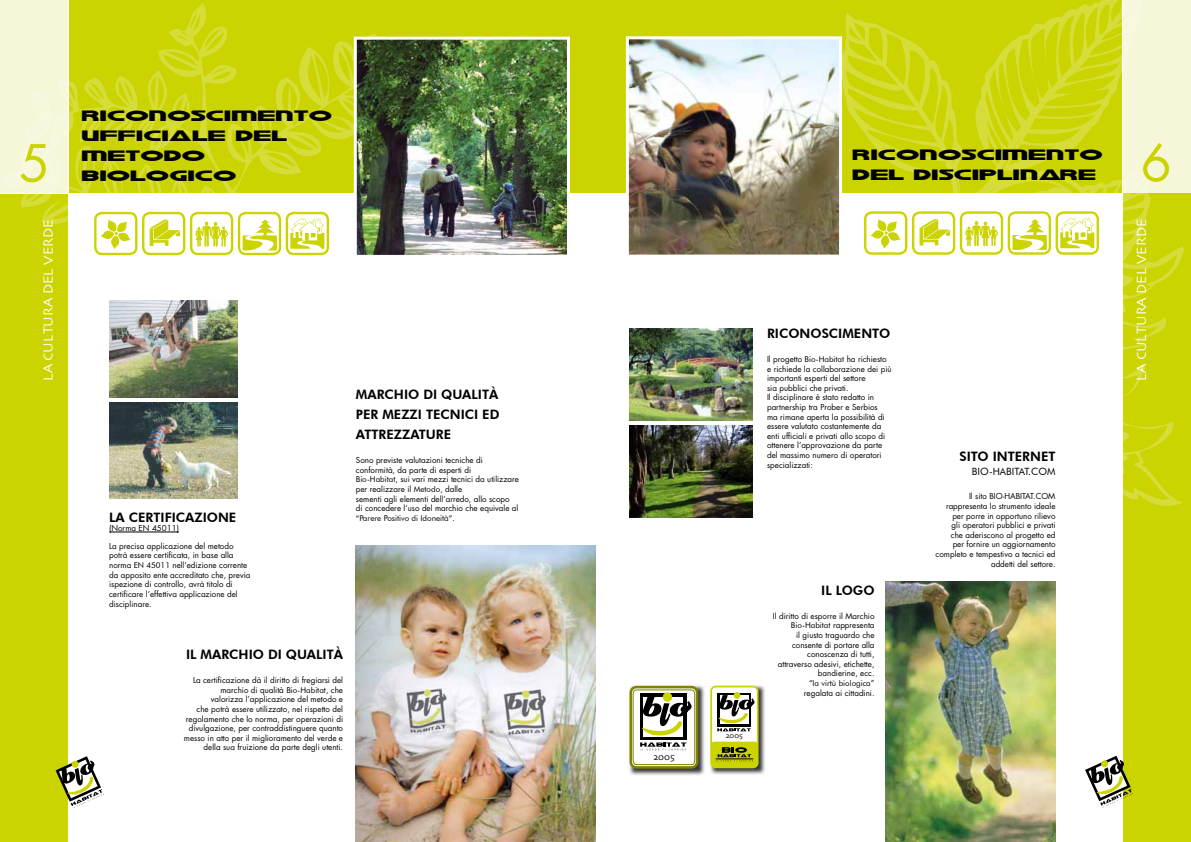
<style>
.page{position:relative;width:1191px;height:842px;background:#fff}
.page>*{position:absolute;margin:0;border:0;box-sizing:border-box;transform-origin:0 0}
.t1{font:50px "Futura";color:#cbd400}
.t2{font:33px "Galant";color:#000}
.t3{font:14px "Skia";color:#fff}
.t4{font:800 13px/20px "Futura BT";color:#000;text-align:justify}
.t5{font:10px "Futura BT";color:#000}
.t6{font:9.6px "Skia";color:#000}
.t7{font:8px/9.6px "Futura";color:#000}
.t8{font:8px "Futura BT";color:#000}
.t9{font:7.6px "Skia";color:#000}
.s1{font-family:"Futura BT"}
.s2{font-family:"Futura"}
</style>
<div class="page">
<div style="left:69px;top:0;width:526px;height:193px;background:#cbd400"></div>
<hr style="left:109px;top:532px;width:70px;height:1px;background:#000">
<div style="left:0;top:194px;width:67px;height:648px;background:#cbd400"></div>
<svg style="left:56px;top:756px;width:48px;height:53px"></svg>
<svg style="left:0;top:3px;width:430px;height:381px"></svg>
<img style="left:356px;top:546px;width:239px;height:296px">
<img style="left:109px;top:301px;width:129px;height:97px">
<img style="left:109px;top:402px;width:129px;height:97px">
<div style="left:287px;top:213px;width:41px;height:41px;background:#fff;border-radius:7px"></div>
<div style="left:286px;top:212px;width:43px;height:43px;border:2px solid #cbd400;border-radius:7px"></div>
<div style="left:238px;top:212px;width:43px;height:43px;border:2px solid #cbd400;border-radius:7px"></div>
<svg style="left:243px;top:220px;width:34px;height:30px"></svg>
<div style="left:191px;top:213px;width:41px;height:41px;background:#fff;border-radius:7px"></div>
<div style="left:190px;top:212px;width:43px;height:43px;border:2px solid #cbd400;border-radius:7px"></div>
<svg style="left:196px;top:221px;width:32px;height:26px"></svg>
<svg style="left:290px;top:218px;width:34px;height:31px"></svg>
<div style="left:95px;top:213px;width:41px;height:41px;background:#fff;border-radius:7px"></div>
<div style="left:94px;top:212px;width:43px;height:43px;border:2px solid #cbd400;border-radius:7px"></div>
<svg style="left:100px;top:220px;width:31px;height:29px"></svg>
<div style="left:143px;top:213px;width:41px;height:41px;background:#fff;border-radius:7px"></div>
<div style="left:142px;top:212px;width:43px;height:43px;border:2px solid #cbd400;border-radius:7px"></div>
<svg style="left:150px;top:220px;width:30px;height:26px"></svg>
<img style="left:358px;top:41px;width:208px;height:213px">
<div style="left:354px;top:37px;width:216px;height:221px;border:3px solid #fff"></div>
<div style="left:1123px;top:0;width:68px;height:192px;background:#f6f7d9"></div>
<div style="left:595px;top:0;width:527px;height:192px;background:#cbd400"></div>
<div style="left:1123px;top:194px;width:68px;height:648px;background:#cbd400"></div>
<svg style="left:1085px;top:756px;width:48px;height:52px"></svg>
<img style="left:886px;top:581px;width:169px;height:261px">
<svg style="left:842px;top:0;width:342px;height:506px"></svg>
<div style="left:628px;top:684px;width:77px;height:91px;background:#000;opacity:.8"></div>
<div style="left:629px;top:686px;width:69px;height:83px;border:3px solid #808200;border-radius:5px"></div>
<svg style="left:632px;top:689px;width:63px;height:76px"></svg>
<div style="left:709px;top:684px;width:56px;height:91px;background:#000;opacity:.8"></div>
<div style="left:711px;top:687px;width:46px;height:80px;background:#fff;border-radius:5px"></div>
<div style="left:710px;top:686px;width:48px;height:82px;border:2px solid #cbd400;border-radius:5px"></div>
<div style="left:711px;top:742px;width:46px;height:25px;background:#cbd400;border-radius:3px"></div>
<div style="left:717px;top:693px;width:33px;height:33px;background:#000"></div>
<div style="left:733px;top:692px;width:7px;height:7px;background:#cbd400;border-radius:50%"></div>
<svg style="left:717px;top:695px;width:38px;height:36px"></svg>
<svg style="left:716px;top:747px;width:37px;height:15px"></svg>
<hr style="left:715px;top:759px;width:38px;height:1px;background:#000">
<img style="left:629px;top:425px;width:123px;height:93px">
<img style="left:629px;top:328px;width:123px;height:92px">
<img style="left:630px;top:40px;width:208px;height:214px">
<div style="left:626px;top:36px;width:216px;height:222px;border:3px solid #fff"></div>
<div style="left:1056px;top:213px;width:41px;height:40px;background:#fff;border-radius:7px"></div>
<div style="left:1055px;top:211px;width:44px;height:44px;border:2px solid #cbd400;border-radius:7px"></div>
<div style="left:1007px;top:211px;width:44px;height:44px;border:2px solid #cbd400;border-radius:7px"></div>
<svg style="left:1012px;top:219px;width:34px;height:31px"></svg>
<div style="left:961px;top:213px;width:41px;height:40px;background:#fff;border-radius:7px"></div>
<div style="left:959px;top:211px;width:44px;height:44px;border:2px solid #cbd400;border-radius:7px"></div>
<svg style="left:965px;top:221px;width:33px;height:25px"></svg>
<svg style="left:1060px;top:218px;width:34px;height:30px"></svg>
<div style="left:865px;top:213px;width:41px;height:40px;background:#fff;border-radius:7px"></div>
<div style="left:864px;top:211px;width:43px;height:44px;border:2px solid #cbd400;border-radius:7px"></div>
<svg style="left:870px;top:219px;width:30px;height:30px"></svg>
<div style="left:913px;top:213px;width:41px;height:40px;background:#fff;border-radius:7px"></div>
<div style="left:912px;top:211px;width:43px;height:44px;border:2px solid #cbd400;border-radius:7px"></div>
<svg style="left:919px;top:219px;width:31px;height:27px"></svg>
<h1 class="t1" style="left:19px;top:129px;width:32px">5</h1>
<h2 class="t2" style="left:82px;top:88px;width:252px">riconoscimento</h2>
<h2 class="t2" style="left:82px;top:108px;width:207px">ufficiale del</h2>
<h2 class="t2" style="left:82px;top:128px;width:125px">metodo</h2>
<h2 class="t2" style="left:82px;top:148px;width:157px">biologico</h2>
<h2 class="t2" style="left:853px;top:127px;width:252px">riconoscimento</h2>
<h2 class="t2" style="left:853px;top:147px;width:245px">del disciplinare</h2>
<h1 class="t1" style="left:1140px;top:128px;width:32px">6</h1>
<h3 class="t3" style="left:40px;top:381px;width:163px;rotate:-90deg">LA CULTURA DEL VERDE</h3>
<h3 class="t3" style="left:1133px;top:380px;width:163px;rotate:-90deg">LA CULTURA DEL VERDE</h3>
<h3 class="t4" style="left:767px;top:323px;width:125px">RICONOSCIMENTO</h3>
<p class="t7" style="left:767px;top:354px;width:126px">Il progetto <span class="s1">Bio-Habitat</span> ha richiesto e richiede la collaborazione dei più importanti esperti del settore<br>sia pubblici che privati.<br>Il disciplinare è stato redatto in partnership tra Prober e Serbios<br>ma rimane aperta la possibilità di essere valutato costantemente da enti ufficiali e privati allo scopo di ottenere l’approvazione da parte del massimo numero di operatori specializzati:</p>
<h3 class="t4" style="left:356px;top:384px;width:145px">MARCHIO DI QUALITÀ PER MEZZI TECNICI ED ATTREZZATURE</h3>
<p class="t7" style="left:356px;top:455px;width:165px">Sono previste valutazioni tecniche di conformità, da parte di esperti di<br><span class="s1">Bio-Habitat</span>, sui vari mezzi tecnici da utilizzare per realizzare il <span class="s1">Metodo</span>, dalle<br>sementi agli elementi dell’arredo, allo scopo<br>di concedere l’uso del marchio che equivale al</p>
<p class="t8" style="left:356px;top:513px;width:100px">“Parere Positivo di Idoneità”.</p>
<h3 class="t4" style="left:959px;top:446px;width:98px">SITO INTERNET</h3>
<p class="t5" style="left:971px;top:466px;width:85px">BIO-HABITAT.COM</p>
<p class="t7" style="left:935px;top:491px;width:121px;text-align:right">Il sito BIO-HABITAT.COM rappresenta lo strumento ideale per porre in opportuno rilievo<br>gli operatori pubblici e privati<br>che aderiscono al progetto ed<br>per fornire un aggiornamento completo e tempestivo a tecnici ed addetti del settore.</p>
<h3 class="t4" style="left:109px;top:507px;width:129px">LA CERTIFICAZIONE</h3>
<p class="t7" style="left:109px;top:523px;width:71px">(Norma EN 45011)</p>
<p class="t7" style="left:109px;top:541px;width:143px">La precisa applicazione del metodo potrà essere certificata, in base alla norma <span class="s1">EN 45011</span> nell’edizione corrente da apposito ente accreditato che, previa ispezione di controllo, avrà titolo di certificare l’effettiva applicazione del disciplinare.</p>
<h3 class="t4" style="left:186px;top:644px;width:159px">IL MARCHIO DI QUALITÀ</h3>
<p class="t7" style="left:184px;top:675px;width:161px;text-align:right">La certificazione dà il diritto di fregiarsi del marchio di qualità <span class="s1">Bio-Habitat</span>, che<br>valorizza l’applicazione del metodo e<br>che potrà essere utilizzato, nel rispetto del regolamento che lo norma, per operazioni di divulgazione, per contraddistinguere quanto messo in atto per il miglioramento del verde e della sua fruizione da parte degli utenti.</p>
<h3 class="t4" style="left:821px;top:580px;width:55px">IL LOGO</h3>
<p class="t7" style="left:773px;top:611px;width:103px">Il diritto di esporre il Marchio</p>
<p class="t8" style="left:791px;top:621px;width:85px">Bio-Habitat <span class="s2">rappresenta</span></p>
<p class="t7" style="left:778px;top:630px;width:98px;text-align:right">il giusto traguardo che consente di portare alla conoscenza di tutti, attraverso adesivi, etichette, bandierine, ecc.</p>
<p class="t8" style="left:809px;top:678px;width:67px"><span class="s2">“</span>la virtù biologica<span class="s2">”</span></p>
<p class="t7" style="left:804px;top:688px;width:72px">regalata ai cittadini.</p>
<p class="t9" style="left:726px;top:731px;width:18px">2005</p>
<p class="t6" style="left:653px;top:751px;width:23px">2005</p>
</div>
